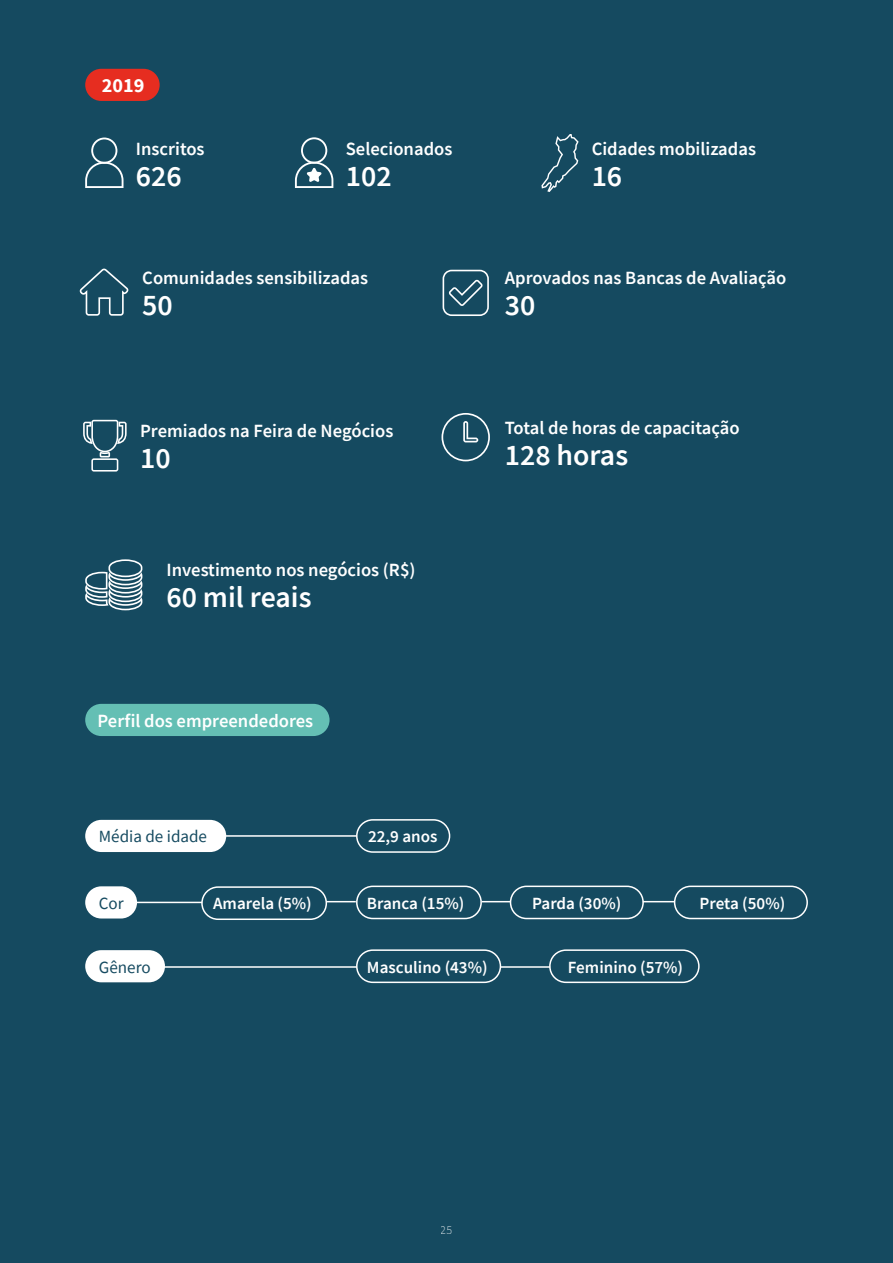
<style>
.page{position:relative;width:893px;height:1263px;background:#154a60}
.page>*{position:absolute;margin:0;border:0;box-sizing:border-box;transform-origin:0 0}
.t1{font:600 29.85px "Source Sans Pro";color:#fff}
.t2{font:700 20.25px "Source Sans Pro";color:#fff}
.t3{font:600 18.6px "Source Sans Pro";color:#fff}
.t4{font:600 17.1px "Source Sans Pro";color:#fff}
.t5{font:17.1px "Source Sans Pro";color:#154a60}
.t6{font:300 12px "Source Sans Pro";color:#fff}
</style>
<div class="page">
<svg style="left:85px;top:138px;width:38px;height:50px"></svg>
<svg style="left:295px;top:137px;width:38px;height:51px"></svg>
<svg style="left:541px;top:134px;width:38px;height:58px"></svg>
<svg style="left:80px;top:268px;width:48px;height:48px"></svg>
<svg style="left:443px;top:270px;width:46px;height:46px"></svg>
<svg style="left:83px;top:420px;width:44px;height:52px"></svg>
<svg style="left:85px;top:559px;width:57px;height:51px"></svg>
<div style="left:85px;top:69px;width:75px;height:32px;background:#e62d20;border-radius:16px"></div>
<div style="left:85px;top:704px;width:245px;height:32px;background:#64bfb4;border-radius:16px"></div>
<div style="left:356px;top:819px;width:94px;height:34px;border:2px solid #fff;border-radius:16px"></div>
<div style="left:356px;top:885px;width:126px;height:34px;border:2px solid #fff;border-radius:16px"></div>
<div style="left:201px;top:886px;width:126px;height:34px;border:2px solid #fff;border-radius:16px"></div>
<div style="left:510px;top:885px;width:134px;height:34px;border:2px solid #fff;border-radius:16px"></div>
<div style="left:549px;top:949px;width:151px;height:34px;border:2px solid #fff;border-radius:16px"></div>
<div style="left:674px;top:885px;width:134px;height:34px;border:2px solid #fff;border-radius:16px"></div>
<div style="left:356px;top:949px;width:145px;height:34px;border:2px solid #fff;border-radius:16px"></div>
<hr style="left:155px;top:835px;width:202px;height:2px;background:#fff">
<hr style="left:125px;top:902px;width:77px;height:1px;background:#fff">
<hr style="left:155px;top:966px;width:202px;height:2px;background:#fff">
<div style="left:85px;top:820px;width:141px;height:32px;background:#fff;border-radius:16px"></div>
<div style="left:85px;top:886px;width:52px;height:32px;background:#fff;border-radius:16px"></div>
<div style="left:85px;top:950px;width:80px;height:32px;background:#fff;border-radius:16px"></div>
<hr style="left:500px;top:966px;width:50px;height:2px;background:#fff">
<svg style="left:482px;top:901px;width:29px;height:1px"></svg>
<svg style="left:327px;top:901px;width:29px;height:1px"></svg>
<hr style="left:643px;top:901px;width:32px;height:1px;background:#fff">
<svg style="left:441px;top:413px;width:49px;height:48px"></svg>
<p class="t2" style="left:102px;top:72px;width:44px">2019</p>
<p class="t3" style="left:136px;top:137px;width:70px">Inscritos</p>
<h1 class="t1" style="left:136px;top:156px;width:47px">626</h1>
<p class="t3" style="left:346px;top:137px;width:108px">Selecionados</p>
<p class="t3" style="left:592px;top:137px;width:166px">Cidades mobilizadas</p>
<h1 class="t1" style="left:346px;top:156px;width:47px">102</h1>
<h1 class="t1" style="left:592px;top:156px;width:32px">16</h1>
<p class="t3" style="left:142px;top:265px;width:227px">Comunidades sensibilizadas</p>
<p class="t3" style="left:505px;top:265px;width:283px">Aprovados nas Bancas de Avaliação</p>
<h1 class="t1" style="left:142px;top:285px;width:32px">50</h1>
<h1 class="t1" style="left:505px;top:285px;width:32px">30</h1>
<p class="t3" style="left:140px;top:419px;width:255px">Premiados na Feira de Negócios</p>
<h1 class="t1" style="left:140px;top:439px;width:32px">10</h1>
<p class="t3" style="left:166px;top:558px;width:251px">Investimento nos negócios (R$)</p>
<h1 class="t1" style="left:166px;top:577px;width:147px">60 mil reais</h1>
<p class="t3" style="left:98px;top:708px;width:217px">Perfil dos empreendedores</p>
<p class="t5" style="left:99px;top:826px;width:110px">Média de idade</p>
<p class="t4" style="left:368px;top:825px;width:71px">22,9 anos</p>
<p class="t3" style="left:505px;top:415px;width:236px">Total de horas de capacitação</p>
<h1 class="t1" style="left:505px;top:435px;width:125px">128 horas</h1>
<p class="t5" style="left:99px;top:892px;width:26px">Cor</p>
<p class="t5" style="left:99px;top:956px;width:53px">Gênero</p>
<p class="t4" style="left:213px;top:892px;width:100px">Amarela (5%)</p>
<p class="t4" style="left:367px;top:892px;width:99px">Branca (15%)</p>
<p class="t4" style="left:532px;top:892px;width:91px">Parda (30%)</p>
<p class="t4" style="left:700px;top:892px;width:87px">Preta (50%)</p>
<p class="t4" style="left:367px;top:956px;width:122px">Masculino (43%)</p>
<p class="t4" style="left:568px;top:956px;width:117px">Feminino (57%)</p>
<p class="t6" style="left:441px;top:1222px;width:13px">25</p>
</div>
